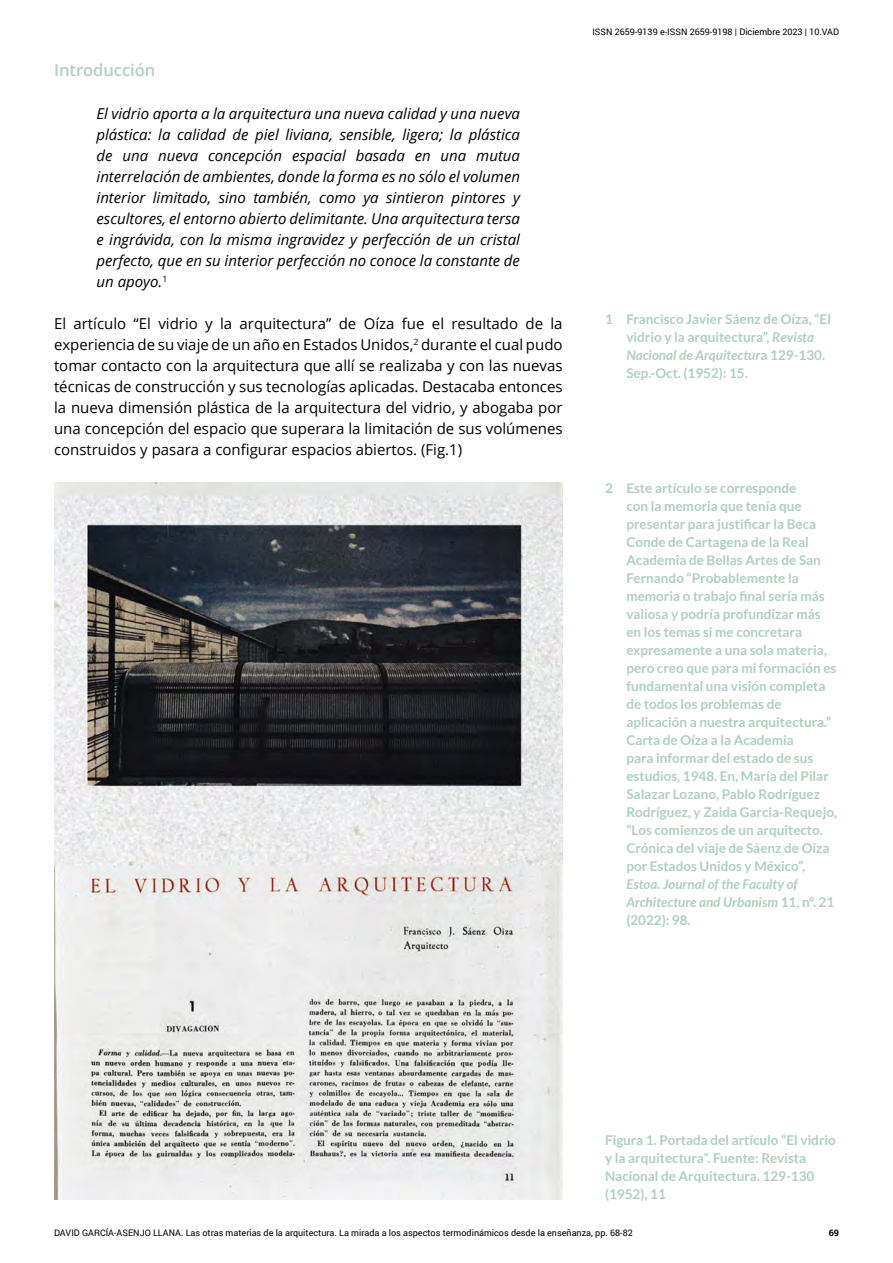
<style>
.page{position:relative;width:893px;height:1263px;background:#fff}
.page>*{position:absolute;margin:0;border:0;box-sizing:border-box;transform-origin:0 0}
.t1{font:600 16.5px "Open Sans";color:#afd0c0}
.t2{font:italic 15px/21px "Open Sans";color:#000;text-align:justify}
.t3{font:15px/21px "Open Sans";color:#000;text-align:justify}
.t4{font:700 13.5px/18px "Lato";color:#afd0c0}
.t5{font:9px "Roboto";color:#000}
.t6{font:700 9px "Roboto";color:#000}
.s1{font-style:italic}
</style>
<div class="page">
<img style="left:54px;top:482px;width:509px;height:717px">
<p class="t1" style="left:54px;top:59px;width:103px">Introducción</p>
<p class="t2" style="left:97px;top:103px;width:425px">El vidrio aporta a la arquitectura una nueva calidad y una nueva plástica: la calidad de piel liviana, sensible, ligera; la plástica de una nueva concepción espacial basada en una mutua interrelación de ambientes, donde la forma es no sólo el volumen interior limitado, sino también, como ya sintieron pintores y escultores, el entorno abierto delimitante. Una arquitectura tersa e ingrávida, con la misma ingravidez y perfección de un cristal perfecto, que en su interior perfección no conoce la constante de un apoyo.<sup>1</sup></p>
<p class="t3" style="left:54px;top:313px;width:510px">El artículo “El vidrio y la arquitectura” de Oíza fue el resultado de la experiencia de su viaje de un año en Estados Unidos,<sup>2</sup> durante el cual pudo tomar contacto con la arquitectura que allí se realizaba y con las nuevas técnicas de construcción y sus tecnologías aplicadas. Destacaba entonces la nueva dimensión plástica de la arquitectura del vidrio, y abogaba por una concepción del espacio que superara la limitación de sus volúmenes construidos y pasara a configurar espacios abiertos. (Fig.1)</p>
<p class="t5" style="left:592px;top:25px;width:248px">ISSN 2659-9139 e-ISSN 2659-9198 | Diciembre 2023 | 10.VAD</p>
<p class="t4" style="left:605px;top:310px;width:9px">1</p>
<p class="t4" style="left:626px;top:310px;width:206px">Francisco Javier Sáenz de Oíza, “El vidrio y la arquitectura”, <span class="s1">Revista<br>Nacional de Arquitectur</span>a 129-130.<br>Sep.-Oct. (1952): 15.</p>
<p class="t4" style="left:605px;top:479px;width:9px">2</p>
<p class="t4" style="left:626px;top:479px;width:212px">Este artículo se corresponde<br>con la memoria que tenía que presentar para justificar la Beca<br>Conde de Cartagena de la Real<br>Academia de Bellas Artes de San<br>Fernando “Probablemente la memoria o trabajo final sería más valiosa y podría profundizar más en los temas si me concretara expresamente a una sola materia, pero creo que para mi formación es fundamental una visión completa de todos los problemas de aplicación a nuestra arquitectura.”<br>Carta de Oíza a la Academia<br>para informar del estado de sus estudios, 1948. En, María del Pilar<br>Salazar Lozano, Pablo Rodríguez<br>Rodríguez, y Zaida Garcia-Requejo, “Los comienzos de un arquitecto.<br>Crónica del viaje de Sáenz de Oíza por Estados Unidos y México”,<br><span class="s1">Estoa. Journal of the Faculty of<br>Architecture and Urbanism</span> 11, nº. 21 (2022): 98.</p>
<p class="t4" style="left:605px;top:1130px;width:232px">Figura 1. Portada del artículo “El vidrio y la arquitectura”. Fuente: Revista<br>Nacional de Arquitectura. 129-130 (1952), 11</p>
<p class="t5" style="left:54px;top:1226px;width:580px">DAVID GARCÍA-ASENJO LLANA. Las otras materias de la arquitectura. La mirada a los aspectos termodinámicos desde la enseñanza, pp. 68-82</p>
<p class="t6" style="left:829px;top:1226px;width:12px">69</p>
</div>
